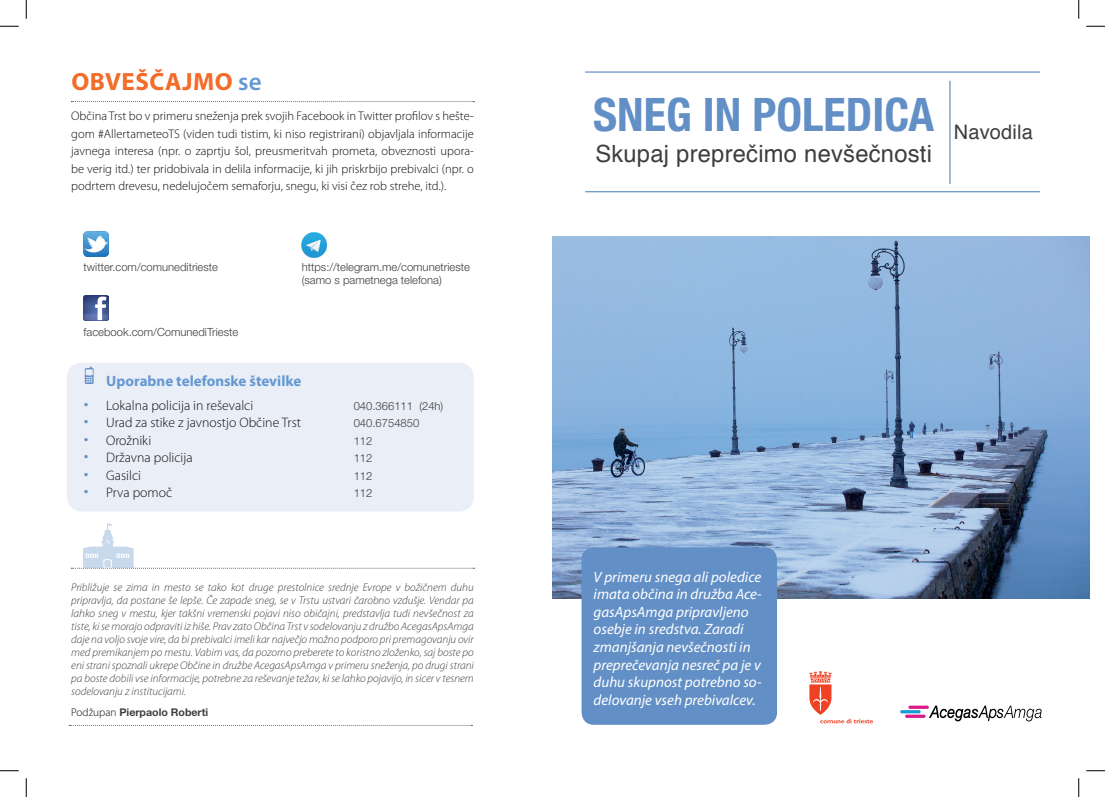
<style>
.page{position:relative;width:1105px;height:797px;background:#fff}
.page>*{position:absolute;margin:0;border:0;box-sizing:border-box;transform-origin:0 0}
.t1{font:700 condensed 46.25px "Helvetica Neue LT Std";color:#628fc5}
.t2{font:700 25px "Myriad Pro";letter-spacing:.02em;color:#f36c2a}
.t3{font:23.75px "Helvetica";letter-spacing:.01em;color:#3e3e3f}
.t4{font:20px "Helvetica";letter-spacing:.01em;color:#3e3e3f}
.t5{font:italic 15px/17.5px "Myriad Pro";color:#fff}
.t6{font:700 15px "Myriad Pro";color:#6598d0}
.t7{font:300 13.75px "Myriad Pro";color:#0e0d10}
.t8{font:300 12.5px/17.5px "Myriad Pro";color:#0e0d10;text-align:justify}
.t9{font:italic 300 11.25px/12.9px "Myriad Pro";color:#3e3e3f;text-align:justify}
.t10{font:300 11.25px/13px "Helvetica Neue LT Std";color:#3e3e3f}
.t11{font:700 10.62px "Helvetica Neue LT Std";color:#3e3e3f}
.s1{font-weight:600;color:#6598d0}
.s2{font-family:"Helvetica Neue";font-weight:700;font-size:15px;color:#628fc5}
.s3{font-family:"Myriad Pro";font-weight:300;font-size:11.25px;color:#0e0d10}
</style>
<div class="page">
<img style="left:552px;top:236px;width:537px;height:362px">
<div style="left:581px;top:547px;width:196px;height:177px;background:#628fc5;border-radius:12px"></div>
<hr style="left:585px;top:71px;width:455px;height:2px;background:#628fc5">
<hr style="left:585px;top:191px;width:455px;height:1px;background:#628fc5">
<hr style="left:949px;top:81px;width:1px;height:103px;background:#628fc5">
<svg style="left:809px;top:671px;width:64px;height:52px"></svg>
<div style="left:67px;top:363px;width:407px;height:148px;background:#eaeff7;border-radius:15px"></div>
<svg style="left:85px;top:366px;width:9px;height:18px"></svg>
<svg style="left:71px;top:101px;width:403px;height:1px"></svg>
<svg style="left:69px;top:725px;width:403px;height:1px"></svg>
<svg style="left:71px;top:523px;width:403px;height:46px"></svg>
<svg style="left:908px;top:705px;width:21px;height:4px"></svg>
<hr style="left:900px;top:710px;width:21px;height:3px;background:#179ad7;border-radius:2px">
<svg style="left:905px;top:714px;width:20px;height:4px"></svg>
<svg style="left:929px;top:705px;width:112px;height:16px"></svg>
<img style="left:301px;top:232px;width:27px;height:26px">
<img style="left:84px;top:232px;width:24px;height:25px">
<img style="left:84px;top:295px;width:24px;height:25px">
<svg style="left:0;top:25px;width:19px;height:2px"></svg>
<svg style="left:1086px;top:25px;width:19px;height:2px"></svg>
<svg style="left:0;top:770px;width:19px;height:1px"></svg>
<svg style="left:1086px;top:770px;width:19px;height:1px"></svg>
<svg style="left:25px;top:0;width:2px;height:19px"></svg>
<svg style="left:25px;top:778px;width:2px;height:19px"></svg>
<svg style="left:1078px;top:0;width:1px;height:19px"></svg>
<svg style="left:1078px;top:778px;width:1px;height:19px"></svg>
<h2 class="t2" style="left:71px;top:65px;width:192px">OBVEŠČAJMO <span class="s1">se</span></h2>
<p class="t8" style="left:71px;top:107px;width:404px">Občina Trst bo v primeru sneženja prek svojih Facebook in Twitter profilov s hešte&shy;gom #AllertameteoTS (viden tudi tistim, ki niso registrirani) objavljala informacije javnega interesa (npr. o zaprtju šol, preusmeritvah prometa, obveznosti upora&shy;be verig itd.) ter pridobivala in delila informacije, ki jih priskrbijo prebivalci (npr. o podrtem drevesu, nedelujočem semaforju, snegu, ki visi čez rob strehe, itd.).</p>
<p class="t10" style="left:84px;top:260px;width:136px">twitter.com/comuneditrieste</p>
<p class="t10" style="left:84px;top:325px;width:156px">facebook.com/ComunediTrieste</p>
<p class="t10" style="left:302px;top:260px;width:170px">https://telegram.me/comunetrieste (samo s pametnega telefona)</p>
<h3 class="t6" style="left:106px;top:371px;width:197px">Uporabne telefonske številke</h3>
<p class="t7" style="left:84px;top:397px;width:171px"><span class="s2">•</span> Lokalna policija in reševalci</p>
<p class="t10" style="left:354px;top:399px;width:91px">040.366111 (24h)</p>
<p class="t7" style="left:84px;top:415px;width:219px"><span class="s2">•</span> Urad za stike z javnostjo Občine Trst</p>
<p class="t10" style="left:354px;top:416px;width:67px">040.6754850</p>
<p class="t7" style="left:84px;top:432px;width:69px"><span class="s2">•</span> Orožniki</p>
<p class="t10" style="left:354px;top:434px;width:20px">112</p>
<p class="t7" style="left:84px;top:450px;width:111px"><span class="s2">•</span> Državna policija</p>
<p class="t10" style="left:354px;top:451px;width:20px">112</p>
<p class="t7" style="left:84px;top:467px;width:59px"><span class="s2">•</span> Gasilci</p>
<p class="t10" style="left:354px;top:469px;width:20px">112</p>
<p class="t7" style="left:84px;top:485px;width:90px"><span class="s2">•</span> Prva pomoč</p>
<p class="t10" style="left:354px;top:486px;width:20px">112</p>
<p class="t9" style="left:71px;top:581px;width:404px">Približuje se zima in mesto se tako kot druge prestolnice srednje Evrope v božičnem duhu pripravlja, da postane še lepše. Če zapade sneg, se v Trstu ustvari čarobno vzdušje. Vendar pa lahko sneg v mestu, kjer takšni vremenski pojavi niso običajni, predstavlja tudi nevšečnost za tiste, ki se morajo odpraviti iz hiše. Prav zato Občina Trst v sodelovanju z družbo AcegasApsAmga daje na voljo svoje vire, da bi prebivalci imeli kar največjo možno podporo pri premagovanju ovir med premikanjem po mestu. Vabim vas, da pozorno preberete to koristno zloženko, saj boste po eni strani spoznali ukrepe Občine in družbe AcegasApsAmga v primeru sneženja, po drugi strani pa boste dobili vse informacije, potrebne za reševanje težav, ki se lahko pojavijo, in sicer v tesnem sodelovanju z institucijami.</p>
<p class="t11" style="left:71px;top:705px;width:138px"><span class="s3">Podžupan</span> Pierpaolo Roberti</p>
<h1 class="t1" style="left:593px;top:86px;width:342px">SNEG IN POLEDICA</h1>
<h3 class="t3" style="left:595px;top:135px;width:338px">Skupaj preprečimo nevšečnosti</h3>
<h3 class="t4" style="left:954px;top:117px;width:81px">Navodila</h3>
<h3 class="t5" style="left:594px;top:568px;width:170px">V primeru snega ali poledice imata občina in družba Ace&shy;gasApsAmga pripravljeno osebje in sredstva. Zaradi zmanjšanja nevšečnosti in preprečevanja nesreč pa je v duhu skupnost potrebno so&shy;delovanje vseh prebivalcev.</h3>
</div>
